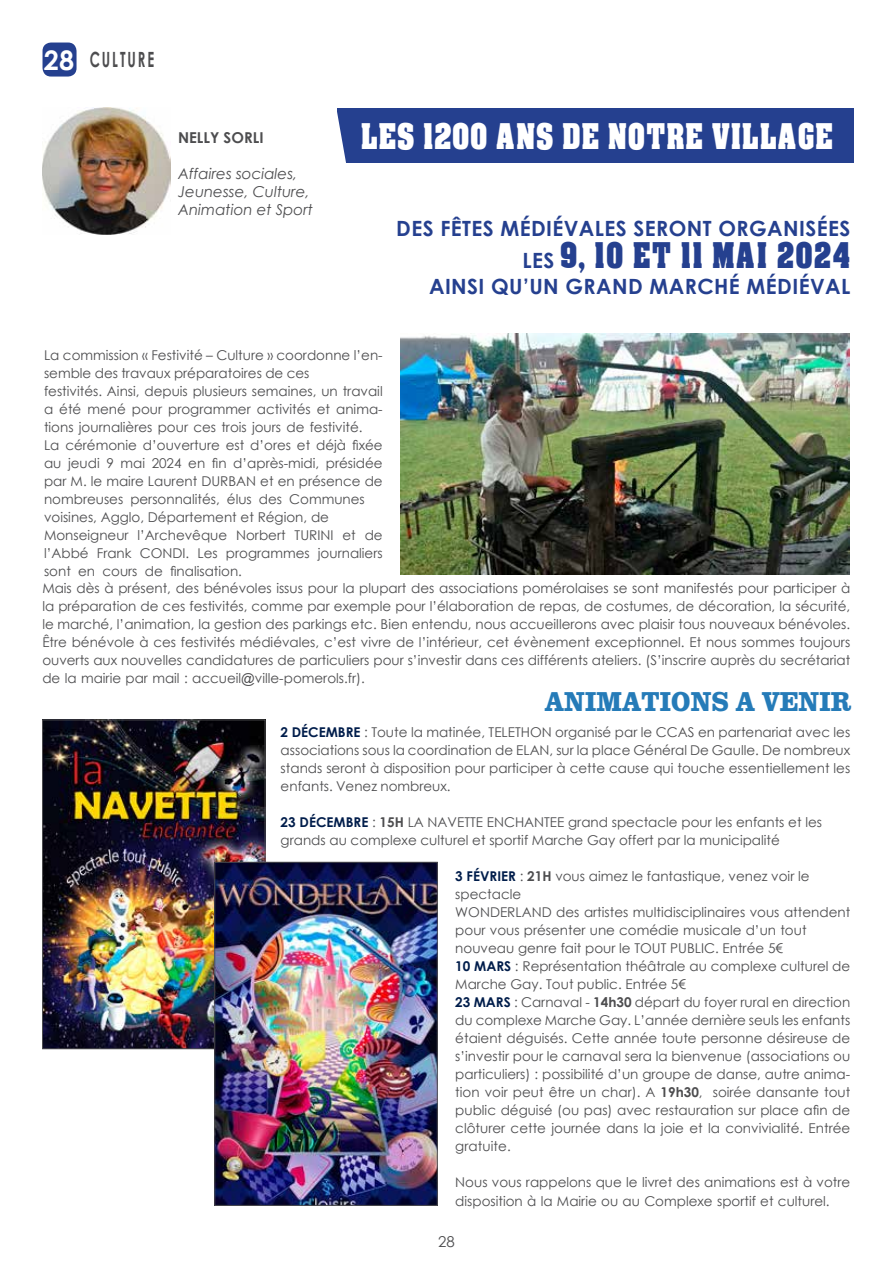
<style>
.page{position:relative;width:893px;height:1263px;background:#fff}
.page>*{position:absolute;margin:0;border:0;box-sizing:border-box;transform-origin:0 0}
.t1{font:33.75px "Acme Font";letter-spacing:.02em;color:#fff;scale:.8 1}
.t2{font:33.75px "Acme Font";letter-spacing:.04em;color:#25408f;scale:.8 1}
.t3{font:26.25px "Clarendon";letter-spacing:.04em;color:#257bb8;scale:.8 1}
.t4{font:700 21px "Century Gothic";letter-spacing:.02em;color:#25408f}
.t5{font:700 21px "Century Gothic";letter-spacing:.15em;color:#4d4d4f;scale:.63 1}
.t6{font:italic 15px/18px "Century Gothic";color:#4d4d4f}
.t7{font:700 15px "Century Gothic";color:#4d4d4f}
.t8{font:15px "Century Gothic";color:#4d4d4f}
.t9{font:13.5px/18px "Century Gothic";color:#4d4d4f}
.s1{font-size:27px;color:#fff}
.s2{font-family:"Century Gothic";font-weight:700;font-size:21px}
.s3{font-family:"Arial"}
.s4{font-weight:700;color:#001d4b}
.s5{font-weight:700}
</style>
<div class="page">
<div style="left:43px;top:43px;width:34px;height:34px;background:#25408f;border-radius:9px"></div>
<img style="left:43px;top:107px;width:127px;height:128px">
<img style="left:401px;top:333px;width:449px;height:242px">
<img style="left:44px;top:722px;width:219px;height:325px">
<div style="left:42px;top:720px;width:223px;height:329px;border:1px solid #4d4d4f"></div>
<img style="left:217px;top:864px;width:218px;height:339px">
<div style="left:215px;top:862px;width:222px;height:343px;border:1px solid #4d4d4f"></div>
<div style="left:337px;top:108px;width:516px;height:54px;background:#25408f"></div>
<svg style="left:337px;top:112px;width:10px;height:51px"></svg>
<h3 class="t5" style="left:44px;top:44px;width:177px"><span class="s1">28</span> CUL TURE</h3>
<p class="t7" style="left:178px;top:127px;width:57px">NELLY SOR</p>
<p class="t7" style="left:253px;top:127px;width:10px">LI</p>
<p class="t6" style="left:178px;top:165px;width:136px">Affaires sociales,<br>Jeunesse, Culture,<br>Animation et Sport</p>
<h1 class="t1" style="left:361px;top:115px;width:592px">LES 1200 ANS DE NOTRE VILLAGE</h1>
<h3 class="t4" style="left:396px;top:212px;width:456px">DES FÊTES MÉDIÉVALES SERONT ORGANISÉES</h3>
<h1 class="t2" style="left:522px;top:234px;width:411px"><span class="s2">LES</span> 9, 10 ET 11 MAI 2024</h1>
<h3 class="t4" style="left:429px;top:270px;width:419px">AINSI QU’UN GRAND MARCHÉ MÉDIÉVAL</h3>
<p class="t9" style="left:44px;top:345px;width:340px">La commission « Festivité – Culture » coordonne l’en&shy;semble des travaux préparatoires de ces<br>festivités. Ainsi, depuis plusieurs semaines, un travail a été mené pour programmer activités et anima&shy;tions journalières pour ces trois jours de festivité.<br>La cérémonie d’ouverture est d’ores et déjà fixée au jeudi 9 mai 2024 en fin d’après-midi, présidée par M. le maire Laurent DURBAN et en présence de nombreuses personnalités, élus des Communes voisines, Agglo, Département et Région, de Monseigneur l’Archevêque Norbert TURIN I et de l’Abbé Frank CON DI. Les programmes journaliers sont en cours de finalisation.</p>
<p class="t9" style="left:42px;top:579px;width:809px;text-align:justify">Mais dès à présent, des bénévoles issus pour la plupart des associations pomérolaises se sont manifestés pour participer à la préparation de ces festivités, comme par exemple pour l’élaboration de repas, de costumes, de décoration, la sécurité, le marché, l’animation, la gestion des parkings etc. Bien entendu, nous accueillerons avec plaisir tous nouveaux bénévoles.<br>Être bénévole à ces festivités médiévales, c’est vivre de l’intérieur, cet évènement exceptionnel. Et nous sommes toujours ouverts aux nouvelles candidatures de particuliers pour s’investir dans ces différents ateliers. (S’inscrire auprès du secrétariat de la mairie par mail : accueil<span class="s3">@</span>ville-pomerols.fr).</p>
<p class="t9" style="left:281px;top:723px;width:571px;text-align:justify"><span class="s4">2 DÉCEMBRE</span> : Toute la matinée, TELETHON organisé par le CCAS en partenariat avec les associations sous la coordination de ELAN , sur la place Général De Gaulle. De nombreux stands seront à disposition pour participer à cette cause qui touche essentiellement les enfants. Venez nombreux.</p>
<p class="t9" style="left:281px;top:813px;width:543px"><span class="s4">23 DÉCEMBRE</span> : <span class="s5">15H</span> LA NAVETTE EN CHANTEE grand spectacle pour les enfants et les grands au complexe culturel et sportif Marche Gay offert par la municipalité</p>
<h2 class="t3" style="left:545px;top:685px;width:383px">ANIMATIONS A VENIR</h2>
<p class="t9" style="left:455px;top:867px;width:396px"><span class="s4">3 FÉVRIER</span> : <span class="s5">21H</span> vous aimez le fantastique, venez voir le spectacle<br>WON DER LAN D des artistes multidisciplinaires vous attendent pour vous présenter une comédie musicale d’un tout nouveau genre fait pour le TOUT PUBLIC. Entrée 5€<br><span class="s4">10 MARS</span> : Représentation théâtrale au complexe culturel de Marche Gay. Tout public. Entrée 5€<br><span class="s4">23 MARS</span> : Carnaval - <span class="s5">14H30</span> départ du foyer rural en direction du complexe Marche Gay. L’année dernière seuls les enfants étaient déguisés. Cette année toute personne désireuse de s’investir pour le carnaval sera la bienvenue (associations ou particuliers) : possibilité d’un groupe de danse, autre anima&shy;tion voir peut être un char). A <span class="s5">19H30</span>, soirée dansante tout public déguisé (ou pas) avec restauration sur place afin de clôturer cette journée dans la joie et la convivialité. Entrée gratuite.</p>
<p class="t9" style="left:455px;top:1173px;width:396px">N ous vous rappelons que le livret des animations est à votre disposition à la Mairie ou au Complexe sportif et culturel.</p>
<p class="t8" style="left:438px;top:1231px;width:18px">28</p>
</div>
